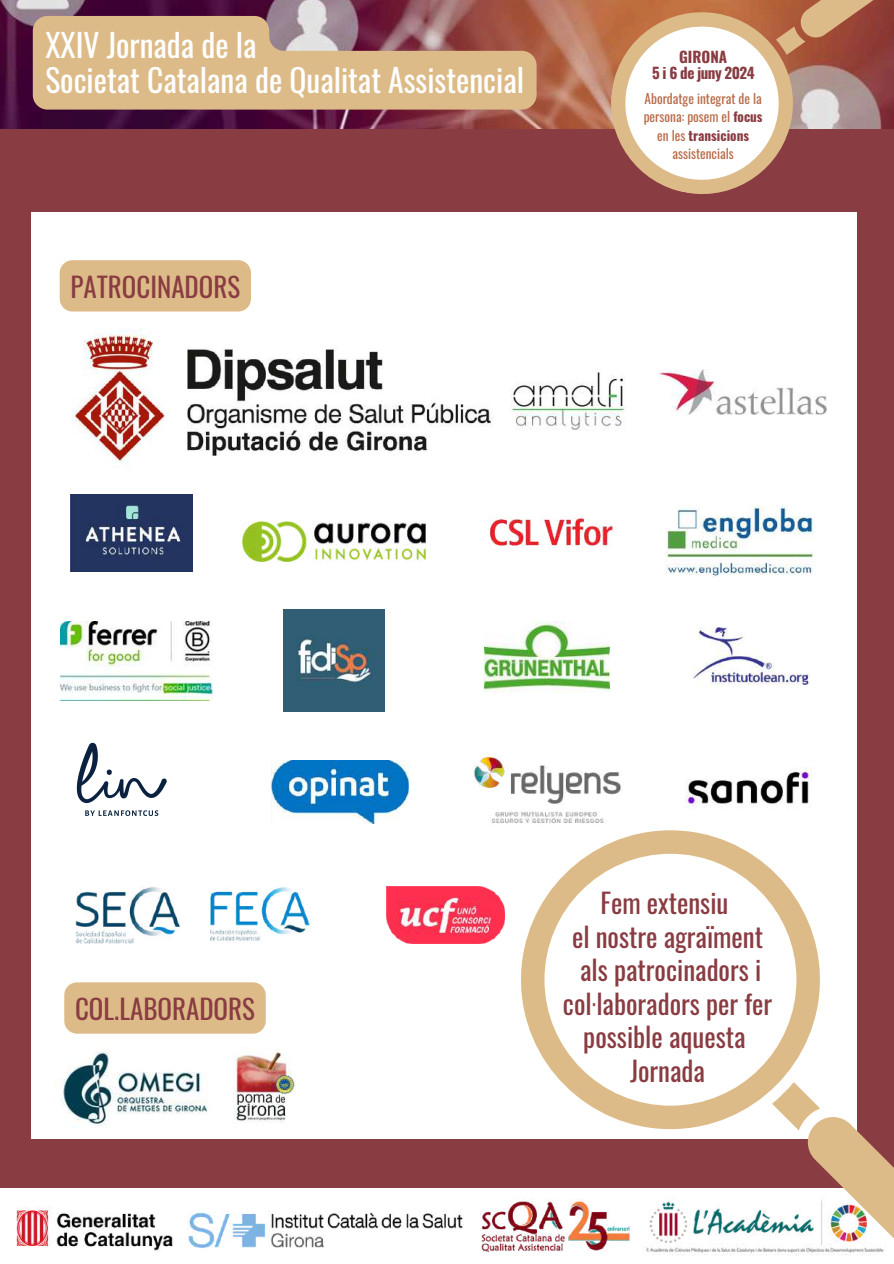
<style>
.page{position:relative;width:894px;height:1264px;background:#fff}
.page>*{position:absolute;margin:0;border:0;box-sizing:border-box;transform-origin:0 0}
.t1{font:31.5px/34.8px "Oswald";color:#fff}
.t2{font:27px/33.6px "Oswald";color:#893c42;text-align:center}
.t3{font:700 15.15px/15.6px "Oswald";letter-spacing:-.035em;color:#893c42;text-align:center}
.t4{font:13.35px/18.6px "Oswald";color:#b86b49;text-align:center}
.s1{font-weight:700;color:#893c42}
</style>
<div class="page">
<div style="left:0;top:0;width:893px;height:1263px;background:#893c42"></div>
<img style="left:0;top:0;width:893px;height:129px">
<svg style="left:33px;top:16px;width:503px;height:94px;background:#cfaa82"></svg>
<svg style="left:597px;top:0;width:291px;height:194px"></svg>
<div style="left:0;top:1188px;width:893px;height:75px;background:#fff"></div>
<div style="left:32px;top:212px;width:824px;height:926px;background:#fff"></div>
<img style="left:16px;top:1207px;width:157px;height:44px">
<img style="left:188px;top:1211px;width:275px;height:37px">
<img style="left:481px;top:1200px;width:149px;height:53px">
<img style="left:646px;top:1200px;width:238px;height:56px">
<img style="left:75px;top:887px;width:235px;height:56px">
<svg style="left:521px;top:830px;width:298px;height:299px"></svg>
<svg style="left:771px;top:1082px;width:122px;height:163px"></svg>
<img style="left:233px;top:1047px;width:62px;height:76px">
<img style="left:659px;top:370px;width:167px;height:45px">
<img style="left:510px;top:372px;width:115px;height:58px">
<img style="left:484px;top:621px;width:125px;height:71px">
<img style="left:693px;top:627px;width:117px;height:58px">
<img style="left:490px;top:516px;width:123px;height:31px">
<img style="left:271px;top:760px;width:138px;height:63px">
<img style="left:386px;top:886px;width:118px;height:57px">
<img style="left:283px;top:610px;width:101px;height:101px">
<img style="left:71px;top:495px;width:121px;height:76px">
<svg style="left:77px;top:742px;width:90px;height:61px"></svg>
<svg style="left:85px;top:810px;width:73px;height:6px"></svg>
<img style="left:61px;top:621px;width:151px;height:79px">
<img style="left:72px;top:328px;width:420px;height:134px">
<img style="left:473px;top:757px;width:160px;height:81px">
<img style="left:685px;top:767px;width:126px;height:41px">
<img style="left:54px;top:1051px;width:154px;height:75px">
<img style="left:665px;top:505px;width:149px;height:72px">
<img style="left:242px;top:522px;width:183px;height:39px">
<div style="left:60px;top:260px;width:191px;height:51px;background:#db8;border-radius:13px"></div>
<div style="left:64px;top:982px;width:202px;height:51px;background:#db8;border-radius:13px"></div>
<p class="t1" style="left:45px;top:27px;width:480px">XXIV Jornada de la<br>Societat Catalana de Qualitat Assistencial</p>
<p class="t2" style="left:70px;top:269px;width:171px">PATROCINADORS</p>
<p class="t3" style="left:652px;top:48px;width:104px">GIRONA<br>5 i 6 de juny 2024</p>
<p class="t4" style="left:643px;top:88px;width:120px">Abordatge integrat de la persona: posem el <span class="s1">focus </span>en les <span class="s1">transicions </span>assistencials</p>
<p class="t2" style="left:75px;top:991px;width:181px">COL.LABORADORS</p>
<p class="t2" style="left:562px;top:885px;width:211px">Fem extensiu<br>el nostre agraïment als patrocinadors i col·laboradors per fer possible aquesta<br>Jornada</p>
</div>
